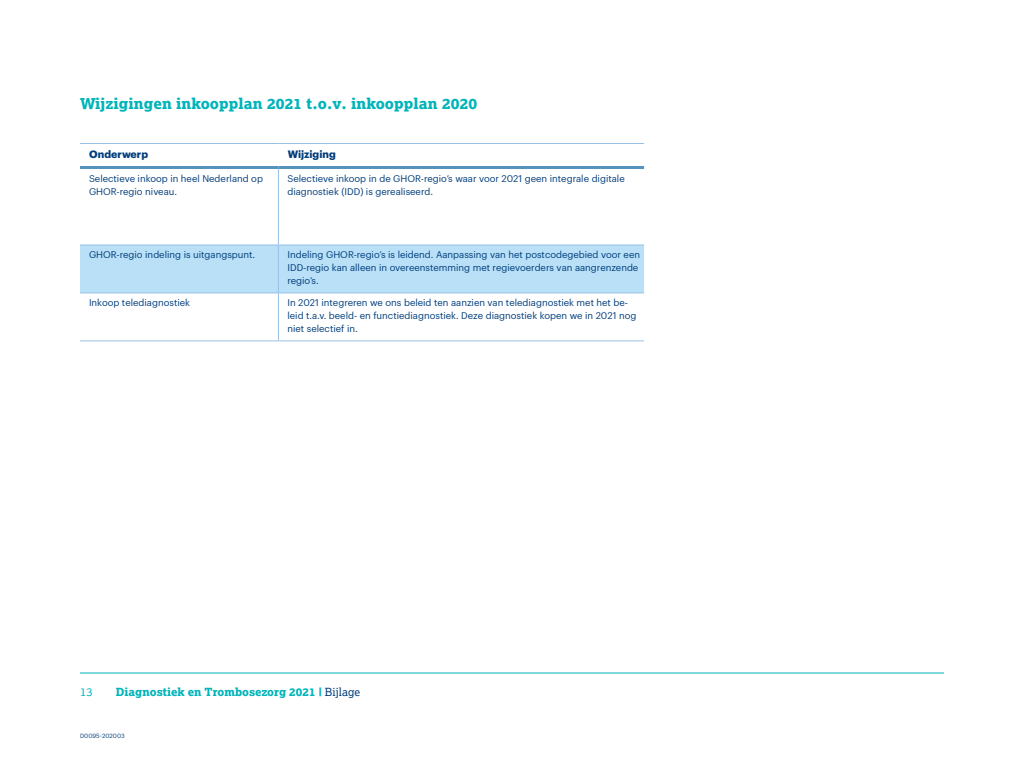
<style>
.page{position:relative;width:1024px;height:768px;background:#fff}
.page>*{position:absolute;margin:0;border:0;box-sizing:border-box;transform-origin:0 0}
.t1{font:800 15px "Lexia";letter-spacing:.005em;color:#00b4ba}
.t2{font:800 11.2px "Lexia";color:#00b4ba}
.t3{font:11.2px "Lexia";color:#00b4ba}
.t4{font:700 10.5px "Graphik";color:#003d7b}
.t5{font:9.5px/13px "Graphik";color:#003d7b}
.t6{font:6px "Graphik";letter-spacing:.01em;color:#003d7b}
.s1{font-weight:400;color:#003d7b}
</style>
<div class="page">
<svg style="left:80px;top:293px;width:564px;height:1px"></svg>
<div style="left:80px;top:246px;width:564px;height:46px;background:#b9e0f7"></div>
<hr style="left:278px;top:169px;width:1px;height:75px;background:#96c0e6">
<hr style="left:278px;top:246px;width:1px;height:46px;background:#96c0e6">
<hr style="left:278px;top:293px;width:1px;height:47px;background:#96c0e6">
<hr style="left:80px;top:166px;width:198px;height:3px;background:#5592be">
<hr style="left:278px;top:166px;width:366px;height:3px;background:#5592be">
<hr style="left:80px;top:143px;width:198px;height:1px;background:#96c0e6">
<hr style="left:278px;top:143px;width:366px;height:1px;background:#96c0e6">
<hr style="left:80px;top:244px;width:198px;height:2px;background:#96c0e6">
<hr style="left:278px;top:244px;width:366px;height:2px;background:#96c0e6">
<hr style="left:80px;top:292px;width:198px;height:1px;background:#96c0e6">
<hr style="left:278px;top:292px;width:366px;height:1px;background:#96c0e6">
<hr style="left:80px;top:340px;width:198px;height:1px;background:#96c0e6">
<hr style="left:278px;top:340px;width:366px;height:1px;background:#96c0e6">
<hr style="left:80px;top:672px;width:864px;height:2px;background:#00b4ba">
<h1 class="t1" style="left:80px;top:94px;width:399px">Wijzigingen inkoopplan 2021 t.o.v. inkoopplan 2020</h1>
<p class="t4" style="left:89px;top:146px;width:60px">Onderwerp</p>
<p class="t4" style="left:288px;top:146px;width:50px">Wijziging</p>
<p class="t5" style="left:89px;top:172px;width:176px">Selectieve inkoop in heel Nederland op<br>GHOR-regio niveau.</p>
<p class="t5" style="left:287px;top:172px;width:339px">Selectieve inkoop in de GHOR-regio’s waar voor 2021 geen integrale digitale diagnostiek (IDD) is gerealiseerd.</p>
<p class="t5" style="left:89px;top:248px;width:168px">GHOR-regio indeling is uitgangspunt.</p>
<p class="t5" style="left:287px;top:248px;width:354px">Indeling GHOR-regio’s is leidend. Aanpassing van het postcodegebied voor een<br>IDD-regio kan alleen in overeenstemming met regievoerders van aangrenzende regio’s.</p>
<p class="t5" style="left:89px;top:296px;width:103px">Inkoop telediagnostiek</p>
<p class="t5" style="left:287px;top:296px;width:350px">In 2021 integreren we ons beleid ten aanzien van telediagnostiek met het be&shy;leid t.a.v. beeld- en functiediagnostiek. Deze diagnostiek kopen we in 2021 nog niet selectief in.</p>
<p class="t3" style="left:80px;top:685px;width:14px">13</p>
<p class="t2" style="left:116px;top:685px;width:246px">Diagnostiek en Trombosezorg 2021 | <span class="s1">Bijlage</span></p>
<p class="t6" style="left:80px;top:731px;width:46px">D0095-202003</p>
</div>
